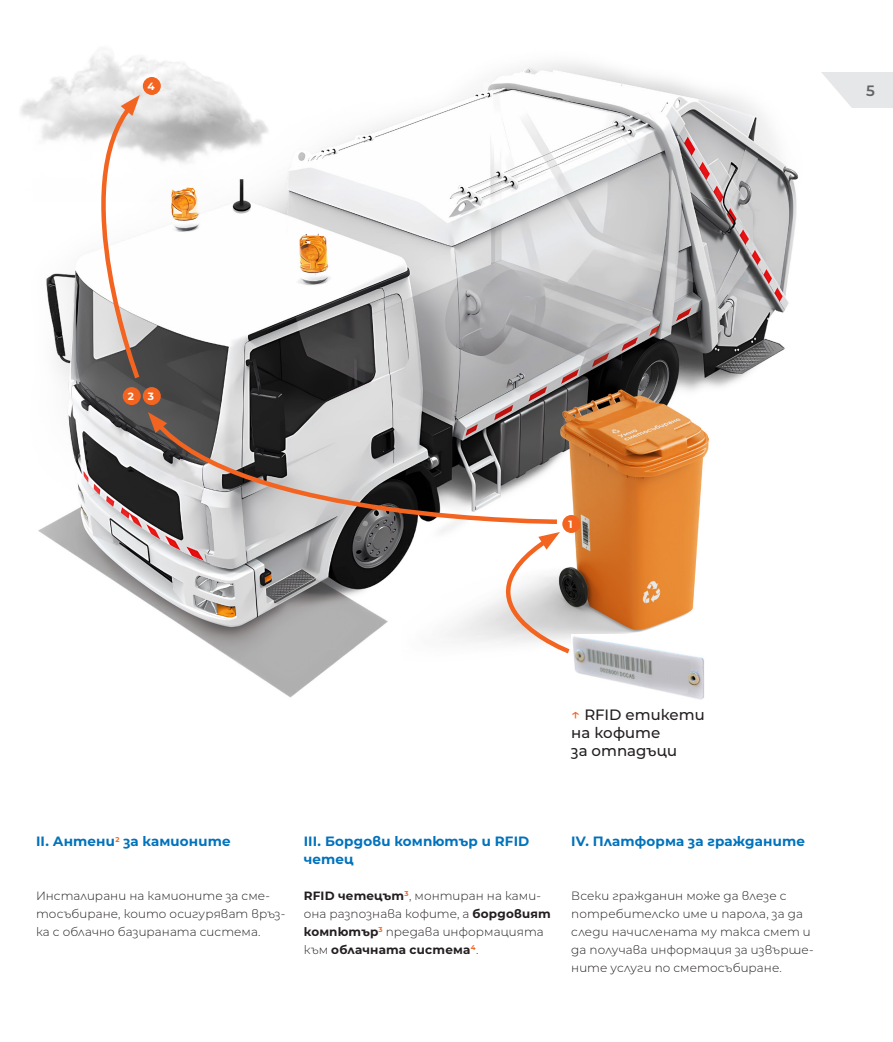
<style>
.page{position:relative;width:893px;height:1042px;background:#fff}
.page>*{position:absolute;margin:0;border:0;box-sizing:border-box;transform-origin:0 0}
.бележка{font:500 15px/18px "Montserrat";color:#231f20}
.t1{font:600 15px "Montserrat";color:#636366}
.основен_текст_без_отстъп{font:700 13.5px/18px "Montserrat";letter-spacing:.01em;color:#0072bc}
.основен_текст_без_отстъп-2{font:300 12px/18px "Montserrat";letter-spacing:.005em;color:#231f20}
.основен_текст_без_отстъп-3{font:700 10.5px "Montserrat";color:#fff}
.s1{color:#f36421}
.s2{font-weight:700}
</style>
<div class="page">
<svg style="left:821px;top:72px;width:72px;height:36px"></svg>
<img style="left:20px;top:54px;width:779px;height:644px">
<img style="left:571px;top:634px;width:134px;height:66px">
<svg style="left:150px;top:415px;width:411px;height:111px;background:#958f8d"></svg>
<svg style="left:148px;top:412px;width:19px;height:21px"></svg>
<svg style="left:446px;top:532px;width:127px;height:124px"></svg>
<svg style="left:65px;top:95px;width:77px;height:287px"></svg>
<div style="left:562px;top:515px;width:18px;height:18px;background:#f36421;border-radius:50%"></div>
<div style="left:123px;top:387px;width:18px;height:18px;background:#f36421;border-radius:50%"></div>
<div style="left:143px;top:387px;width:18px;height:18px;background:#f36421;border-radius:50%"></div>
<div style="left:143px;top:77px;width:18px;height:18px;background:#f36421;border-radius:50%"></div>
<p class="основен_текст_без_отстъп-3" style="left:147px;top:79px;width:9px">4</p>
<p class="t1" style="left:866px;top:80px;width:10px">5</p>
<p class="основен_текст_без_отстъп-3" style="left:128px;top:389px;width:8px">2</p>
<p class="основен_текст_без_отстъп-3" style="left:148px;top:389px;width:8px">3</p>
<p class="основен_текст_без_отстъп-3" style="left:568px;top:517px;width:6px">1</p>
<p class="бележка" style="left:571px;top:705px;width:135px"><span class="s1">↑</span> RFID етикети на кофите<br>за отпадъци</p>
<p class="основен_текст_без_отстъп" style="left:36px;top:832px;width:196px">II. Антени<sup>2</sup> за камионите</p>
<p class="основен_текст_без_отстъп-2" style="left:36px;top:886px;width:251px">Инсталирани на камионите за сме&shy;тосъбиране, които осигуряват връз&shy;ка с облачно базираната система.</p>
<p class="основен_текст_без_отстъп" style="left:304px;top:832px;width:227px">III. Бордови компютър и RFID четец</p>
<p class="основен_текст_без_отстъп-2" style="left:304px;top:886px;width:249px"><span class="s2">RFID четецът</span><sup>3</sup>, монтиран на ками&shy;она разпознава кофите, а <span class="s2">бордовият компютър</span><sup>3</sup> предава информацията към <span class="s2">облачната система</span><sup>4</sup>.</p>
<p class="основен_текст_без_отстъп" style="left:571px;top:832px;width:235px">IV. Платформа за гражданите</p>
<p class="основен_текст_без_отстъп-2" style="left:571px;top:886px;width:244px">Всеки гражданин може да влезе с потребителско име и парола, за да следи начислената му такса смет и да получава информация за извърше&shy;ните услуги по сметосъбиране.</p>
</div>
